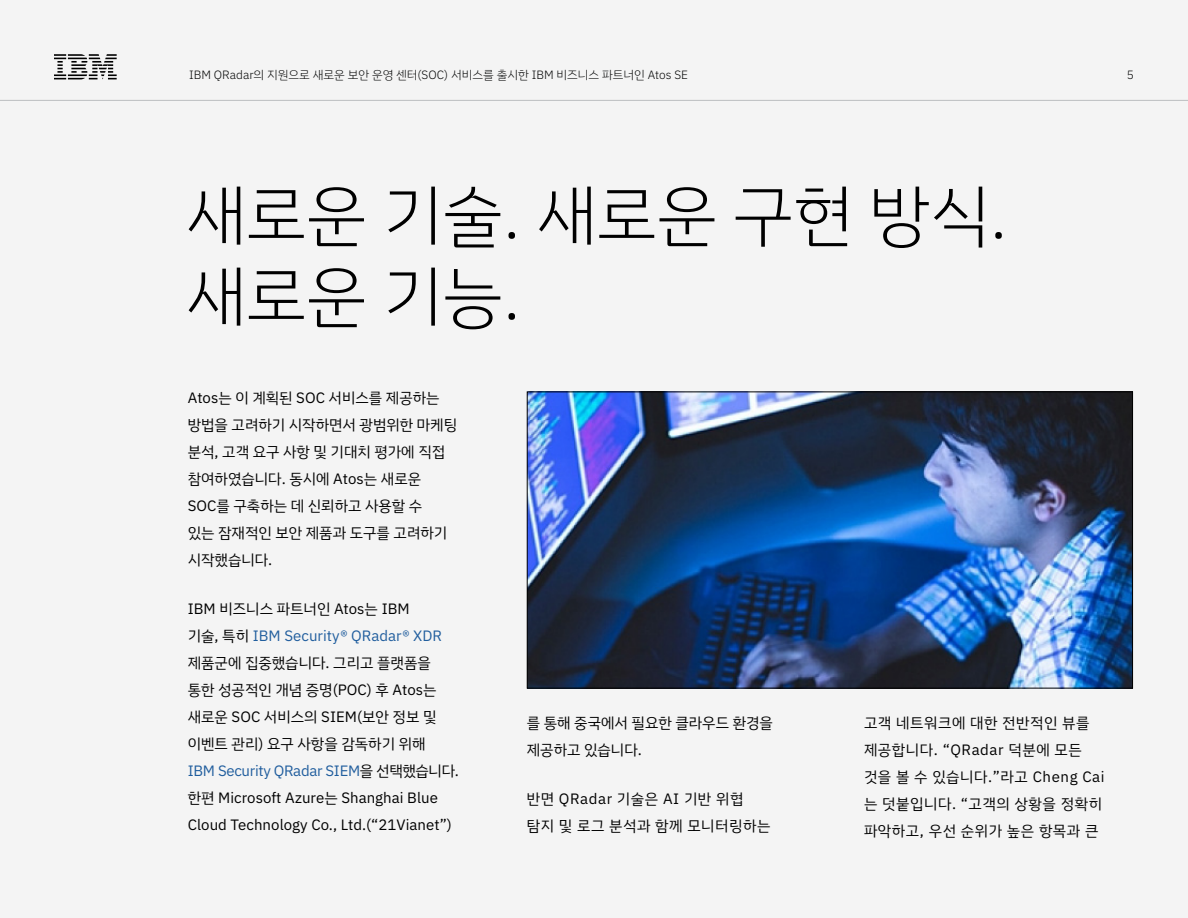
<style>
.page{position:relative;width:1188px;height:918px;background:#f4f4f4}
.page>*{position:absolute;margin:0;border:0;box-sizing:border-box;transform-origin:0 0}
.t1{font:300 67.5px/81px "IBM Plex Sans KR";color:#000}
.t2{font:15px/27px "IBM Plex Sans KR";letter-spacing:.005em;color:#000}
.t3{font:15px/27px "IBM Plex Sans KR";letter-spacing:.04em;color:#000}
.t4{font:15px/27px "IBM Plex Sans";letter-spacing:.005em;color:#000}
.t5{font:15px/27px "IBM Plex Sans";letter-spacing:.005em;color:#215e9e}
.t6{font:300 12px "IBM Plex Sans KR";color:#000101}
.t7{font:300 12px "IBM Plex Sans";color:#000101}
.s1{font-family:"IBM Plex Sans"}
.s2{color:#000}
.s3{font-family:"IBM Plex Sans KR";color:#000}
.s4{color:#215e9e}
.s5{font-family:"IBM Plex Sans KR"}
</style>
<div class="page">
<svg style="left:54px;top:54px;width:63px;height:25px"></svg>
<hr style="left:0;top:100px;width:1188px;height:1px;background:#bcbec0">
<img style="left:529px;top:394px;width:602px;height:292px">
<div style="left:527px;top:392px;width:606px;height:296px;border:1px solid #000"></div>
<p class="t6" style="left:189px;top:68px;width:501px"><span class="s1">IBM QRadar</span>의 지원으로 새로운 보안 운영 센터<span class="s1">(SOC)</span> 서비스를 출시한 <span class="s1">IBM</span> 비즈니스 파트너인 <span class="s1">Atos SE</span></p>
<p class="t7" style="left:1127px;top:66px;width:9px">5</p>
<h1 class="t1" style="left:186px;top:174px;width:823px">새로운 기술<span class="s1">.</span> 새로운 구현 방식<span class="s1">. </span>새로운 기능<span class="s1">.</span></h1>
<p class="t2" style="left:188px;top:385px;width:271px"><span class="s1">Atos</span>는 이 계획된 <span class="s1">SOC</span> 서비스를 제공하는 방법을 고려하기 시작하면서 광범위한 마케팅 분석<span class="s1">,</span> 고객 요구 사항 및 기대치 평가에 직접 참여하였습니다<span class="s1">.</span> 동시에 <span class="s1">Atos</span>는 새로운<br><span class="s1">SOC</span>를 구축하는 데 신뢰하고 사용할 수<br>있는 잠재적인 보안 제품과 도구를 고려하기 시작했습니다<span class="s1">.</span></p>
<p class="t5" style="left:188px;top:594px;width:256px"><span class="s2">IBM</span> <span class="s3">비즈니스 파트너인</span> <span class="s2">Atos</span><span class="s3">는</span> <span class="s2">IBM </span><span class="s3">기술</span><span class="s2">,</span> <span class="s3">특히</span> IBM Security® QRadar® XDR</p>
<p class="t2" style="left:188px;top:649px;width:250px">제품군에 집중했습니다<span class="s1">.</span> 그리고 플랫폼을 통한 성공적인 개념 증명<span class="s1">(POC)</span> 후 <span class="s1">Atos</span>는 새로운 <span class="s1">SOC</span> 서비스의 <span class="s1">SIEM(</span>보안 정보 및 이벤트 관리<span class="s1">)</span> 요구 사항을 감독하기 위해</p>
<p class="t4" style="left:188px;top:756px;width:273px"><span class="s4">IBM Security QRadar SIEM</span><span class="s5">을 선택했습니다</span>. <span class="s5">한편</span> Microsoft Azure<span class="s5">는</span> Shanghai Blue<br>Cloud Technology Co., Ltd.(<span class="s5">“</span>21Vianet<span class="s5">”</span>)</p>
<p class="t2" style="left:527px;top:709px;width:248px">를 통해 중국에서 필요한 클라우드 환경을 제공하고 있습니다<span class="s1">.</span></p>
<p class="t3" style="left:527px;top:785px;width:245px">반면 <span class="s1">QRadar</span> 기술은 <span class="s1">AI</span> 기반 위협 탐지 및 로그 분석과 함께 모니터링하는</p>
<p class="t3" style="left:864px;top:709px;width:242px">고객 네트워크에 대한 전반적인 뷰를 제공합니다<span class="s1">.</span> “<span class="s1">QRadar</span> 덕분에 모든 것을 볼 수 있습니다<span class="s1">.</span>”라고 <span class="s1">Cheng Cai </span>는 덧붙입니다<span class="s1">.</span> “고객의 상황을 정확히 파악하고<span class="s1">,</span> 우선 순위가 높은 항목과 큰</p>
</div>
